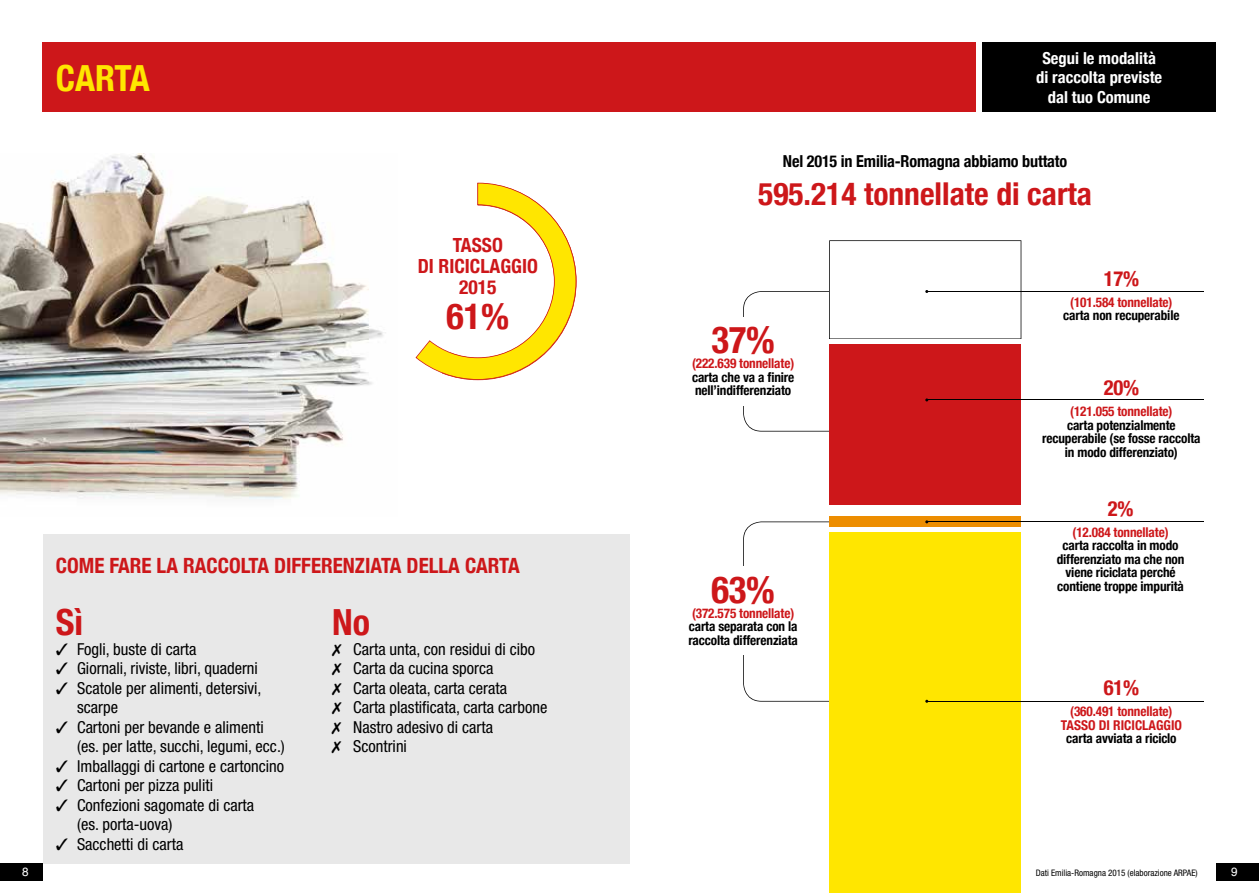
<style>
.page{position:relative;width:1259px;height:893px;background:#fff}
.page>*{position:absolute;margin:0;border:0;box-sizing:border-box;transform-origin:0 0}
.t1{font:700 condensed 37.5px "Helvetica Neue";color:#cd171a}
.t2{font:700 condensed 36px "Helvetica Neue";color:#cd171a}
.t3{font:700 condensed 36px "Helvetica Neue";letter-spacing:-.01em;color:#ffe600}
.t4{font:700 condensed 31.5px "Helvetica Neue";color:#cd171a}
.t5{font:700 condensed 21px "Helvetica Neue";color:#cd171a}
.t6{font:700 condensed 19.5px/21px "Helvetica Neue";color:#cd171a;text-align:center}
.t7{font:condensed 16.5px/19.5px "Helvetica Neue LT Std";color:#000}
.t8{font:700 condensed 16.5px/19.5px "Helvetica Neue";color:#fff;text-align:center}
.t9{font:700 condensed 16.5px "Helvetica Neue";letter-spacing:-.01em;color:#000}
.t10{font:700 condensed 13.5px/13.5px "Helvetica Neue";letter-spacing:-.01em;color:#000;text-align:center}
.t11{font:700 condensed 13.5px/13.5px "Helvetica Neue";letter-spacing:-.01em;color:#cd171a;text-align:center}
.t12{font:12px "Helvetica";color:#fff}
.t13{font:condensed 9px "Helvetica Neue LT Std";color:#000}
</style>
<div class="page">
<div style="left:1216px;top:864px;width:43px;height:17px;background:#000"></div>
<div style="left:829px;top:342px;width:192px;height:174px;background:#cd171a"></div>
<div style="left:829px;top:528px;width:192px;height:365px;background:#ffe600"></div>
<div style="left:829px;top:516px;width:192px;height:12px;background:#ed8d00"></div>
<div style="left:43px;top:535px;width:586px;height:329px;background:#e8e8e8"></div>
<div style="left:821px;top:505px;width:208px;height:11px;background:#fff"></div>
<div style="left:827px;top:527px;width:196px;height:5px;background:#fff"></div>
<div style="left:0;top:864px;width:43px;height:17px;background:#000"></div>
<svg style="left:415px;top:183px;width:161px;height:197px"></svg>
<hr style="left:927px;top:291px;width:276px;height:1px;background:#000">
<hr style="left:927px;top:400px;width:276px;height:1px;background:#000">
<svg style="left:743px;top:240px;width:278px;height:192px"></svg>
<hr style="left:927px;top:701px;width:276px;height:1px;background:#000">
<hr style="left:927px;top:521px;width:276px;height:1px;background:#000">
<svg style="left:743px;top:520px;width:185px;height:183px"></svg>
<div style="left:827px;top:339px;width:196px;height:5px;background:#fff"></div>
<div style="left:43px;top:43px;width:932px;height:69px;background:#cd171a"></div>
<div style="left:982px;top:43px;width:234px;height:69px;background:#000"></div>
<img style="left:0;top:153px;width:386px;height:347px">
<h2 class="t3" style="left:56px;top:49px;width:96px">CARTA</h2>
<p class="t6" style="left:418px;top:234px;width:122px">TASSO<br>DI RICICLAGGIO<br>2015</p>
<h2 class="t2" style="left:446px;top:286px;width:64px">61%</h2>
<p class="t5" style="left:56px;top:548px;width:465px">COME FARE LA RACCOLTA DIFFERENZIATA DELLA CARTA</p>
<h2 class="t2" style="left:56px;top:593px;width:29px">Sì</h2>
<p class="t7" style="left:56px;top:639px;width:142px">✓ Fogli, buste di carta</p>
<p class="t7" style="left:56px;top:659px;width:204px">✓ Giornali, riviste, libri, quaderni</p>
<p class="t7" style="left:77px;top:678px;width:186px;text-indent:-21px">✓ Scatole per alimenti, detersivi, scarpe</p>
<p class="t7" style="left:77px;top:717px;width:209px;text-indent:-21px">✓ Cartoni per bevande e alimenti (es. per latte, succhi, legumi, ecc.)</p>
<p class="t7" style="left:56px;top:756px;width:230px">✓ Imballaggi di cartone e cartoncino</p>
<p class="t7" style="left:56px;top:776px;width:159px">✓ Cartoni per pizza puliti</p>
<p class="t7" style="left:77px;top:795px;width:179px;text-indent:-21px">✓ Confezioni sagomate di carta (es. porta-uova)</p>
<p class="t7" style="left:56px;top:834px;width:129px">✓ Sacchetti di carta</p>
<h2 class="t2" style="left:332px;top:593px;width:39px">No</h2>
<p class="t7" style="left:332px;top:639px;width:217px">✗ Carta unta, con residui di cibo ✗ Carta da cucina sporca<br>✗ Carta oleata, carta cerata<br>✗ Carta plastificata, carta carbone ✗ Nastro adesivo di carta<br>✗ Scontrini</p>
<p class="t8" style="left:1036px;top:47px;width:128px">Segui le modalità di raccolta previste dal tuo Comune</p>
<p class="t9" style="left:783px;top:147px;width:286px">Nel 2015 in Emilia-Romagna abbiamo buttato</p>
<h3 class="t4" style="left:758px;top:167px;width:335px">595.214 tonnellate di carta</h3>
<h1 class="t1" style="left:711px;top:309px;width:65px">37%</h1>
<p class="t11" style="left:692px;top:356px;width:104px">(222.639 tonnellate)</p>
<p class="t10" style="left:692px;top:369px;width:104px;text-align:left">carta che va a finire nell’indifferenziato</p>
<h1 class="t1" style="left:711px;top:558px;width:65px">63%</h1>
<p class="t11" style="left:692px;top:605px;width:104px">(372.575 tonnellate)</p>
<p class="t10" style="left:688px;top:619px;width:111px;text-align:left">carta separata con la raccolta differenziata</p>
<p class="t5" style="left:1103px;top:261px;width:37px">17%</p>
<p class="t11" style="left:1070px;top:294px;width:104px">(101.584 tonnellate)</p>
<p class="t10" style="left:1063px;top:308px;width:118px">carta non recuperabile</p>
<p class="t5" style="left:1103px;top:370px;width:37px">20%</p>
<p class="t11" style="left:1070px;top:404px;width:104px">(121.055 tonnellate)</p>
<p class="t10" style="left:1042px;top:417px;width:160px">carta potenzialmente recuperabile (se fosse raccolta in modo differenziato)</p>
<p class="t5" style="left:1107px;top:491px;width:27px">2%</p>
<p class="t11" style="left:1072px;top:524px;width:97px">(12.084 tonnellate)</p>
<p class="t10" style="left:1056px;top:538px;width:129px">carta raccolta in modo differenziato ma che non viene riciclata perché contiene troppe impurità</p>
<p class="t5" style="left:1103px;top:670px;width:37px">61%</p>
<p class="t11" style="left:1060px;top:704px;width:123px">(360.491 tonnellate)<br>TASSO DI RICICLAGGIO</p>
<p class="t10" style="left:1066px;top:731px;width:112px">carta avviata a riciclo</p>
<p class="t12" style="left:22px;top:863px;width:8px">8</p>
<p class="t13" style="left:1035px;top:868px;width:164px">Dati Emilia-Romagna 2015 (elaborazione ARPAE)</p>
<p class="t12" style="left:1231px;top:863px;width:8px">9</p>
</div>
